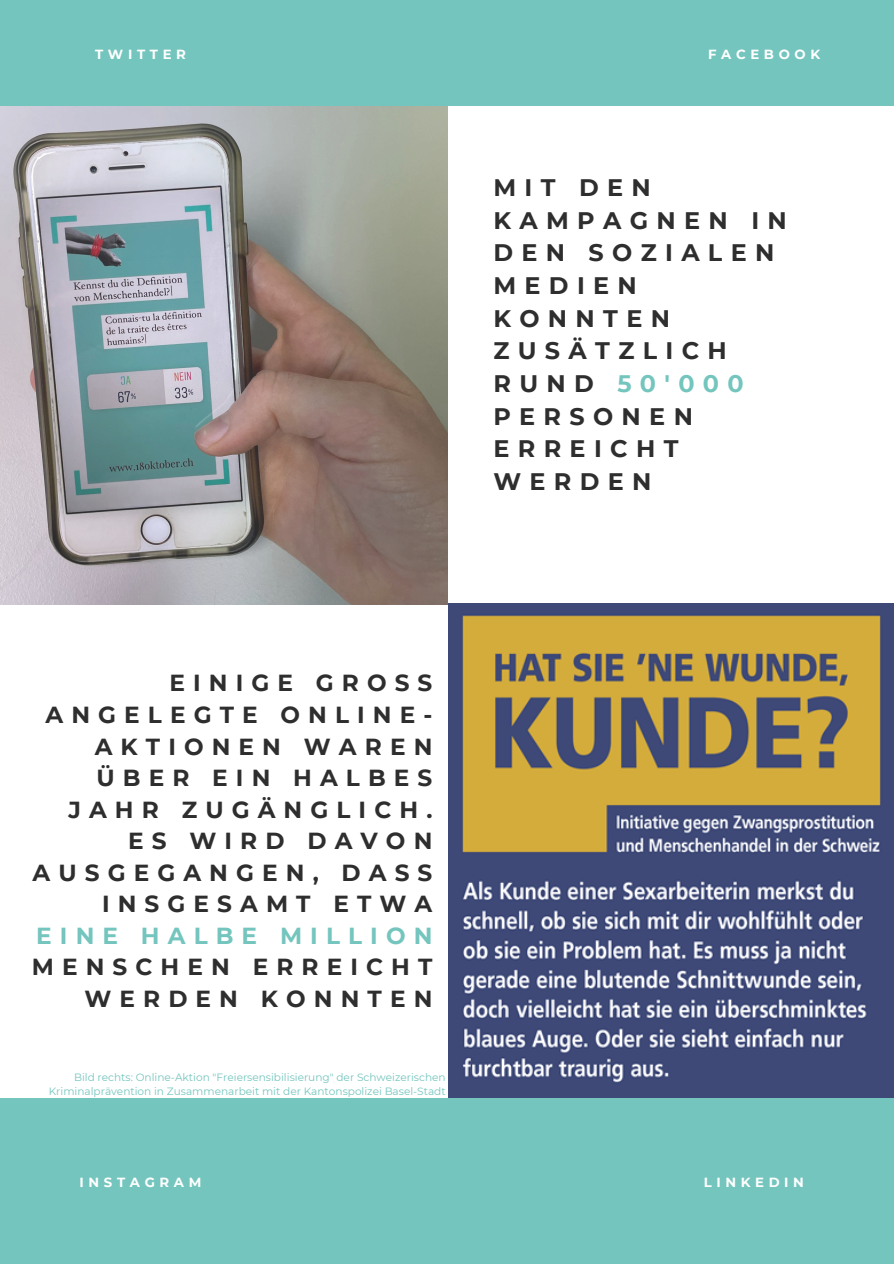
<style>
.page{position:relative;width:894px;height:1264px;background:#fff}
.page>*{position:absolute;margin:0;border:0;box-sizing:border-box;transform-origin:0 0}
.t1{font:700 23.85px/32.7px "Montserrat";letter-spacing:.35em;color:#2e2e2e}
.t2{font:700 23.25px/31.5px "Montserrat";letter-spacing:.35em;color:#2e2e2e;text-align:right}
.t3{font:700 13.2px "Montserrat";letter-spacing:.35em;color:#fff}
.t4{font:10.5px/14.1px "Montserrat";color:#74c5be;text-align:right}
.s1{color:#74c5be}
</style>
<div class="page">
<div style="left:0;top:0;width:893px;height:106px;background:#74c5be"></div>
<img style="left:0;top:106px;width:447px;height:498px">
<img style="left:448px;top:603px;width:445px;height:495px">
<div style="left:0;top:1098px;width:893px;height:165px;background:#74c5be"></div>
<p class="t3" style="left:95px;top:46px;width:92px">TWITTER</p>
<p class="t3" style="left:708px;top:46px;width:113px">FACEBOOK</p>
<p class="t1" style="left:493px;top:171px;width:295px">MIT DEN<br>KAMPAGNEN IN<br>DEN SOZIALEN<br>MEDIEN<br>KONNTEN<br>ZUSÄTZLICH<br>RUND <span class="s1">50'000<br></span>PERSONEN<br>ERREICHT<br>WERDEN</p>
<p class="t2" style="left:32px;top:667px;width:402px">EINIGE GROSS<br>ANGELEGTE ONLINE-<br>AKTIONEN WAREN<br>ÜBER EIN HALBES<br>JAHR ZUGÄNGLICH.<br>ES WIRD DAVON<br>AUSGEGANGEN, DASS<br>INSGESAMT ETWA<br><span class="s1">EINE HALBE MILLION<br></span>MENSCHEN ERREICHT<br>WERDEN KONNTEN</p>
<p class="t4" style="left:49px;top:1070px;width:398px">Bild rechts: Online-Aktion "Freiersensibilisierung" der Schweizerischen<br>Kriminalprävention in Zusammenarbeit mit der Kantonspolizei Basel-Stadt</p>
<p class="t3" style="left:80px;top:1174px;width:123px">INSTAGRAM</p>
<p class="t3" style="left:703px;top:1174px;width:102px">LINKEDIN</p>
</div>
